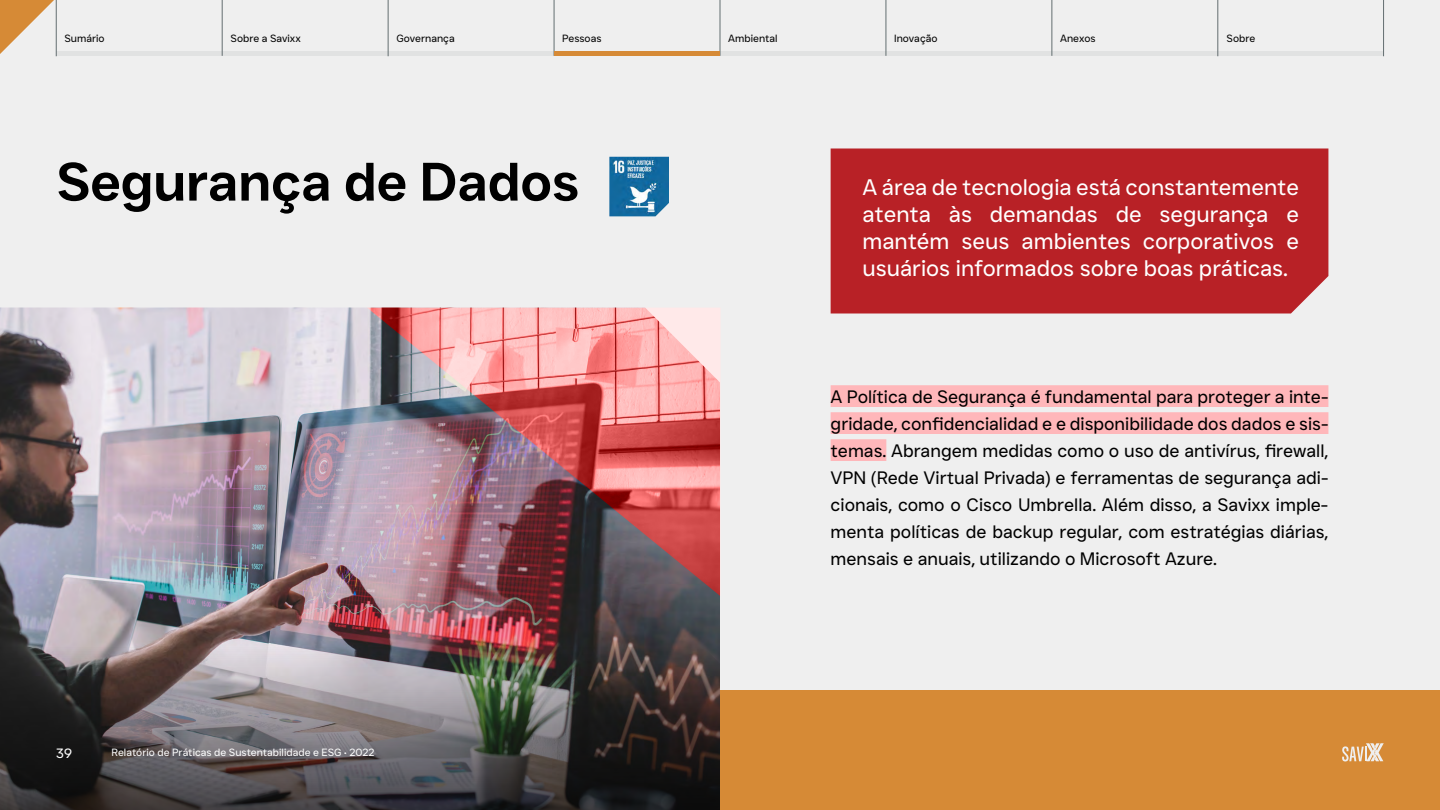
<style>
.page{position:relative;width:1440px;height:810px;background:#efefef}
.page>*{position:absolute;margin:0;border:0;box-sizing:border-box;transform-origin:0 0}
.t1{font:600 54px "JUST Sans";letter-spacing:-.01em;color:#000}
.t2{font:22.5px/27px "JUST Sans";color:#fff;text-align:justify}
.t3{font:18px/27px "JUST Sans";color:#000;text-align:justify}
.t4{font:13.5px "JUST Sans";color:#fff}
.t5{font:10.5px "JUST Sans";color:#000}
.t6{font:10.5px "JUST Sans";color:#fff}
</style>
<div class="page">
<hr style="left:56px;top:52px;width:1328px;height:4px;background:#e1e2e2">
<hr style="left:56px;top:0;width:1px;height:56px;background:#636e70">
<hr style="left:388px;top:0;width:1px;height:56px;background:#636e70">
<hr style="left:222px;top:0;width:1px;height:56px;background:#636e70">
<hr style="left:554px;top:0;width:1px;height:56px;background:#636e70">
<hr style="left:720px;top:0;width:1px;height:56px;background:#636e70">
<hr style="left:886px;top:0;width:1px;height:56px;background:#636e70">
<hr style="left:1052px;top:0;width:1px;height:56px;background:#636e70">
<hr style="left:1218px;top:0;width:1px;height:56px;background:#636e70">
<hr style="left:1383px;top:0;width:1px;height:56px;background:#636e70">
<svg style="left:0;top:0;width:56px;height:56px"></svg>
<hr style="left:554px;top:52px;width:166px;height:4px;background:#d68a36">
<div style="left:665px;top:690px;width:775px;height:120px;background:#d68a36"></div>
<div style="left:831px;top:148px;width:497px;height:166px;background:#b82126"></div>
<img style="left:609px;top:157px;width:60px;height:59px">
<img style="left:0;top:308px;width:720px;height:337px">
<img style="left:0;top:645px;width:720px;height:165px">
<img style="left:367px;top:308px;width:353px;height:288px">
<div style="left:831px;top:385px;width:497px;height:22px;background:#ffb7ba"></div>
<div style="left:831px;top:412px;width:497px;height:22px;background:#ffb7ba"></div>
<div style="left:831px;top:439px;width:55px;height:22px;background:#ffb7ba"></div>
<svg style="left:1342px;top:743px;width:42px;height:18px"></svg>
<p class="t5" style="left:65px;top:32px;width:42px">Sumário</p>
<p class="t5" style="left:231px;top:32px;width:72px">Sobre a Savixx</p>
<p class="t5" style="left:396px;top:32px;width:60px">Governança</p>
<p class="t5" style="left:562px;top:32px;width:41px">Pessoas</p>
<p class="t5" style="left:728px;top:32px;width:51px">Ambiental</p>
<p class="t5" style="left:894px;top:32px;width:45px">Inovação</p>
<p class="t5" style="left:1060px;top:32px;width:37px">Anexos</p>
<p class="t5" style="left:1227px;top:32px;width:30px">Sobre</p>
<h1 class="t1" style="left:56px;top:148px;width:525px">Segurança de Dados</h1>
<p class="t4" style="left:56px;top:745px;width:17px">39</p>
<p class="t6" style="left:112px;top:746px;width:265px">Relatório de Práticas de Sustentabilidade e ESG • 2022</p>
<p class="t2" style="left:862px;top:173px;width:438px">A área de tecnologia está constantemente atenta às demandas de segurança e mantém seus ambientes corporativos e usuários informados sobre boas práticas.</p>
<p class="t3" style="left:831px;top:383px;width:499px">A Política de Segurança é fundamental para proteger a inte&shy;gridade, confidencialidad e e disponibilidade dos dados e sis&shy;temas. Abrangem medidas como o uso de antivírus, firewall, VPN (Rede Virtual Privada) e ferramentas de segurança adi&shy;cionais, como o Cisco Umbrella. Além disso, a Savixx imple&shy;menta políticas de backup regular, com estratégias diárias, mensais e anuais, utilizando o Microsoft Azure.</p>
</div>
